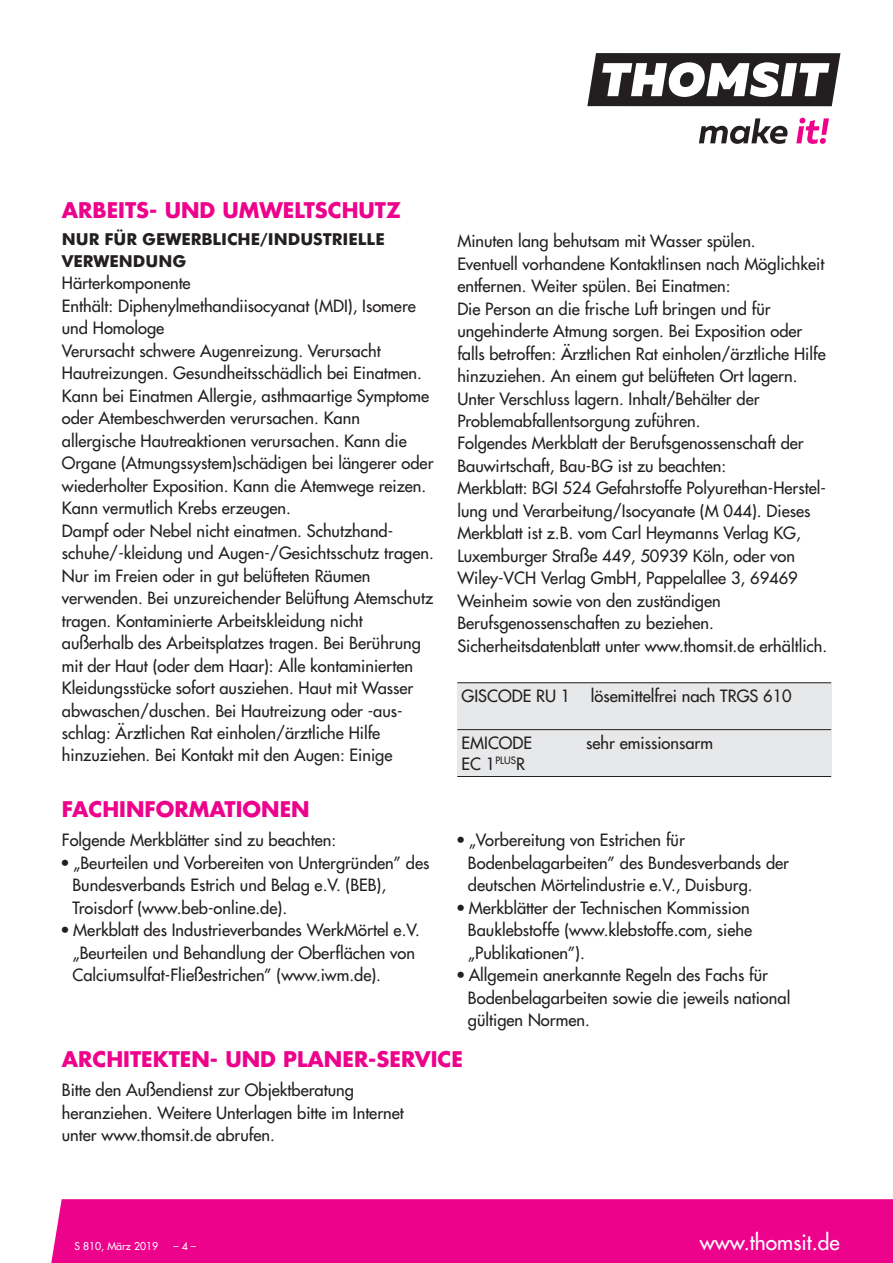
<style>
.page{position:relative;width:893px;height:1263px;background:#fff}
.page>*{position:absolute;margin:0;border:0;box-sizing:border-box;transform-origin:0 0}
.t1{font:700 21px "Futura";color:#ed028c}
.t2{font:21px "Futura";color:#fff}
.t3{font:16.5px/22.5px "Futura";color:#231f20}
.t4{font:700 16.5px/21.6px "Futura BT";color:#231f20}
.t5{font:10.5px "Futura";color:#fff}
.s1{font-stretch:condensed}
</style>
<div class="page">
<svg style="left:587px;top:53px;width:253px;height:53px"></svg>
<svg style="left:699px;top:118px;width:89px;height:26px"></svg>
<svg style="left:796px;top:118px;width:33px;height:26px"></svg>
<div style="left:51px;top:1199px;width:842px;height:64px;background:#ed028c"></div>
<div style="left:457px;top:682px;width:125px;height:48px;background:#e7e8e9"></div>
<div style="left:582px;top:682px;width:249px;height:48px;background:#e7e8e9"></div>
<div style="left:457px;top:730px;width:125px;height:47px;background:#e7e8e9"></div>
<div style="left:582px;top:730px;width:249px;height:47px;background:#e7e8e9"></div>
<hr style="left:457px;top:682px;width:374px;height:1px;background:#231f20">
<hr style="left:457px;top:729px;width:374px;height:1px;background:#231f20">
<hr style="left:457px;top:776px;width:374px;height:1px;background:#231f20">
<p class="t1" style="left:62px;top:200px;width:341px">ARBEITS- UND UMWELTSCHUTZ</p>
<p class="t4" style="left:62px;top:230px;width:324px">NUR FÜR GEWERBLICHE/INDUSTRIELLE<br>VERWENDUNG</p>
<p class="t3" style="left:62px;top:273px;width:373px">Härterkomponente<br>Enthält: Diphenylmethandiisocyanat (MDI), Isomere und Homologe<br>Verursacht schwere Augenreizung. Verursacht Hautreizungen. Gesundheitsschädlich bei Einatmen.<br>Kann bei Einatmen Allergie, asthmaartige Symptome oder Atembeschwerden verursachen. Kann allergische Hautreaktionen verursachen. Kann die Organe (Atmungssystem)schädigen bei längerer oder wiederholter Exposition. Kann die Atemwege reizen.<br>Kann vermutlich Krebs erzeugen.<br>Dampf oder Nebel nicht einatmen. Schutzhand&shy;schuhe/-kleidung und Augen-/Gesichtsschutz tragen.<br>Nur im Freien oder in gut belüfteten Räumen verwenden. Bei unzureichender Belüftung Atemschutz tragen. Kontaminierte Arbeitskleidung nicht außerhalb des Arbeitsplatzes tragen. Bei Berührung mit der Haut (oder dem Haar): Alle kontaminierten Kleidungsstücke sofort ausziehen. Haut mit Wasser abwaschen/duschen. Bei Hautreizung oder -aus&shy;schlag: Ärztlichen Rat einholen/ärztliche Hilfe hinzuziehen. Bei Kontakt mit den Augen: Einige</p>
<p class="t1" style="left:62px;top:799px;width:249px">FACHINFORMATIONEN</p>
<p class="t3" style="left:62px;top:830px;width:276px">Folgende Merkblätter sind zu beachten:</p>
<p class="t3" style="left:72px;top:853px;width:358px;text-indent:-11px"><span class="s1">•</span> „Beurteilen und Vorbereiten von Untergründen” des<br>Bundesverbands Estrich und Belag e.V. (BEB),<br>Troisdorf (www.beb-online.de).</p>
<p class="t3" style="left:72px;top:920px;width:349px;text-indent:-11px"><span class="s1">•</span> Merkblatt des Industrieverbandes WerkMörtel e.V. „Beurteilen und Behandlung der Oberflächen von<br>Calciumsulfat-Fließestrichen” (www.iwm.de).</p>
<p class="t3" style="left:457px;top:231px;width:371px">Minuten lang behutsam mit Wasser spülen.<br>Eventuell vorhandene Kontaktlinsen nach Möglichkeit entfernen. Weiter spülen. Bei Einatmen:<br>Die Person an die frische Luft bringen und für ungehinderte Atmung sorgen. Bei Exposition oder falls betroffen: Ärztlichen Rat einholen/ärztliche Hilfe hinzuziehen. An einem gut belüfteten Ort lagern.<br>Unter Verschluss lagern. Inhalt/Behälter der Problemabfallentsorgung zuführen.<br>Folgendes Merkblatt der Berufsgenossenschaft der Bauwirtschaft, Bau-BG ist zu beachten:<br>Merkblatt: BGI 524 Gefahrstoffe Polyurethan-Herstel&shy;lung und Verarbeitung/Isocyanate (M 044). Dieses Merkblatt ist z.B. vom Carl Heymanns Verlag KG, Luxemburger Straße 449, 50939 Köln, oder von Wiley-VCH Verlag GmbH, Pappelallee 3, 69469<br>Weinheim sowie von den zuständigen Berufsgenossenschaften zu beziehen.<br>Sicherheitsdatenblatt unter www.thomsit.de erhältlich.</p>
<p class="t3" style="left:462px;top:685px;width:332px">GISCODE RU 1 lösemittelfrei nach TRGS 610</p>
<p class="t3" style="left:462px;top:733px;width:72px;line-height:21px">EMICODE<br>EC 1<sup>PLUS</sup>R</p>
<p class="t3" style="left:586px;top:732px;width:128px">sehr emissionsarm</p>
<p class="t3" style="left:468px;top:830px;width:323px;text-indent:-11px"><span class="s1">•</span> „Vorbereitung von Estrichen für<br>Bodenbelagarbeiten” des Bundesverbands der deutschen Mörtelindustrie e.V., Duisburg.</p>
<p class="t3" style="left:468px;top:898px;width:286px;text-indent:-11px"><span class="s1">•</span> Merkblätter der Technischen Kommission<br>Bauklebstoffe (www.klebstoffe.com, siehe „Publikationen”).</p>
<p class="t3" style="left:468px;top:965px;width:324px;text-indent:-11px"><span class="s1">•</span> Allgemein anerkannte Regeln des Fachs für<br>Bodenbelagarbeiten sowie die jeweils national gültigen Normen.</p>
<p class="t1" style="left:62px;top:1049px;width:403px">ARCHITEKTEN- UND PLANER-SERVICE</p>
<p class="t3" style="left:62px;top:1080px;width:344px">Bitte den Außendienst zur Objektberatung heranziehen. Weitere Unterlagen bitte im Internet unter www.thomsit.de abrufen.</p>
<p class="t5" style="left:74px;top:1241px;width:85px">S 810, März 2019</p>
<p class="t5" style="left:173px;top:1241px;width:24px">–4–</p>
<p class="t2" style="left:700px;top:1232px;width:141px">www.thomsit.de</p>
</div>
